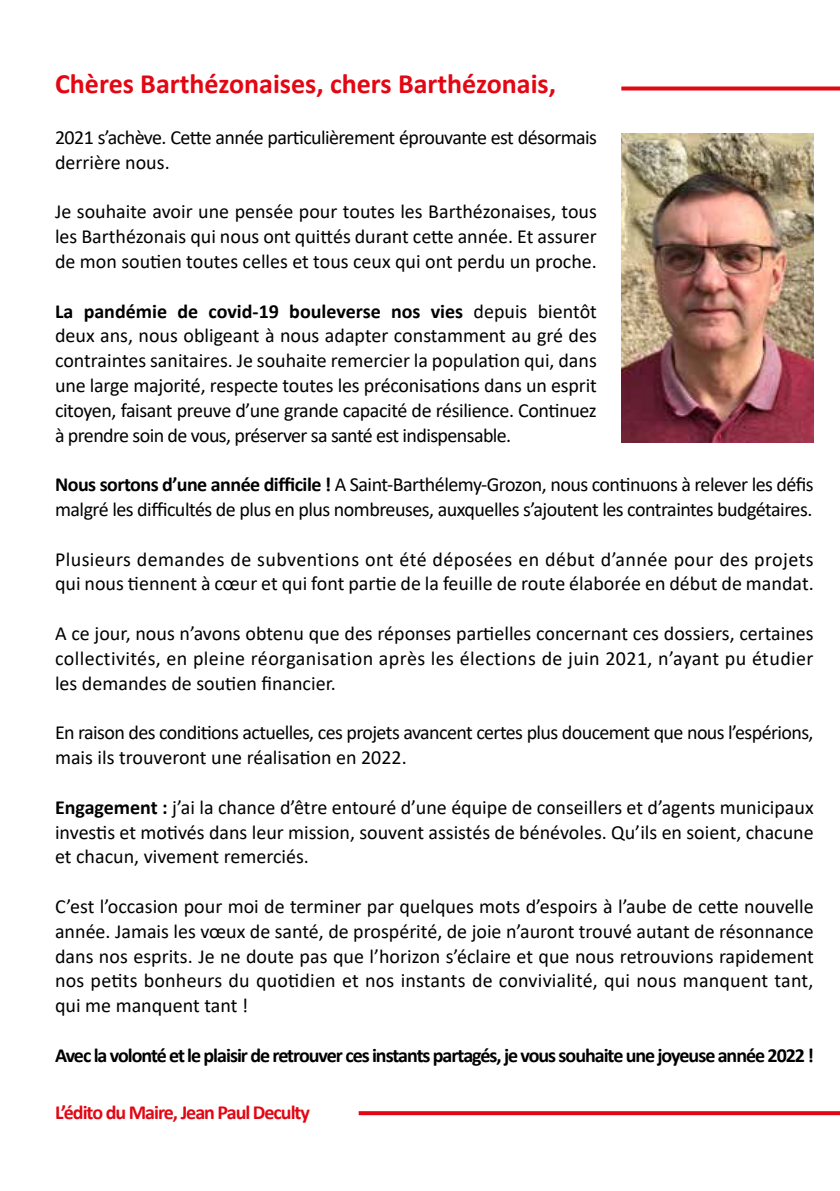
<style>
.page{position:relative;width:840px;height:1191px;background:#fff}
.page>*{position:absolute;margin:0;border:0;box-sizing:border-box;transform-origin:0 0}
.t1{font:700 28px "Calibri";color:#e30613}
.t2{font:20px/24.8px "Calibri";letter-spacing:-.01em;color:#000;text-align:justify}
.t3{font:20px/24.8px "Calibri";letter-spacing:-.03em;color:#000}
.t4{font:700 20px "Calibri";letter-spacing:-.05em;color:#000}
.t5{font:700 20px "Calibri";letter-spacing:-.05em;color:#e30613}
.s1{font-weight:700}
</style>
<div class="page">
<img style="left:621px;top:133px;width:192px;height:309px">
<svg style="left:358px;top:1111px;width:481px;height:4px;background:#e4111d"></svg>
<svg style="left:621px;top:86px;width:218px;height:4px"></svg>
<h1 class="t1" style="left:55px;top:64px;width:502px">Chères Barthézonaises, chers Barthézonais,</h1>
<p class="t3" style="left:55px;top:124px;width:543px">2021 s’achève. Cette année particulièrement éprouvante est désormais derrière nous.</p>
<p class="t2" style="left:55px;top:199px;width:543px">Je souhaite avoir une pensée pour toutes les Barthézonaises, tous les Barthézonais qui nous ont quittés durant cette année. Et assurer de mon soutien toutes celles et tous ceux qui ont perdu un proche.</p>
<p class="t2" style="left:55px;top:298px;width:543px"><span class="s1">La pandémie de covid-19 bouleverse nos vies</span> depuis bientôt deux ans, nous obligeant à nous adapter constamment au gré des contraintes sanitaires. Je souhaite remercier la population qui, dans une large majorité, respecte toutes les préconisations dans un esprit citoyen, faisant preuve d’une grande capacité de résilience. Continuez à prendre soin de vous, préserver sa santé est indispensable.</p>
<p class="t2" style="left:55px;top:471px;width:759px"><span class="s1">Nous sortons d’une année difficile !</span> A Saint-Barthélemy-Grozon, nous continuons à relever les défis malgré les difficultés de plus en plus nombreuses, auxquelles s’ajoutent les contraintes budgétaires.</p>
<p class="t2" style="left:55px;top:546px;width:759px">Plusieurs demandes de subventions ont été déposées en début d’année pour des projets qui nous tiennent à cœur et qui font partie de la feuille de route élaborée en début de mandat.</p>
<p class="t2" style="left:55px;top:620px;width:759px">A ce jour, nous n’avons obtenu que des réponses partielles concernant ces dossiers, certaines collectivités, en pleine réorganisation après les élections de juin 2021, n’ayant pu étudier les demandes de soutien financier.</p>
<p class="t3" style="left:55px;top:719px;width:759px">En raison des conditions actuelles, ces projets avancent certes plus doucement que nous l’espérions, mais ils trouveront une réalisation en 2022.</p>
<p class="t2" style="left:55px;top:794px;width:759px"><span class="s1">Engagement :</span> j’ai la chance d’être entouré d’une équipe de conseillers et d’agents municipaux investis et motivés dans leur mission, souvent assistés de bénévoles. Qu’ils en soient, chacune et chacun, vivement remerciés.</p>
<p class="t2" style="left:55px;top:893px;width:759px">C’est l’occasion pour moi de terminer par quelques mots d’espoirs à l’aube de cette nouvelle année. Jamais les vœux de santé, de prospérité, de joie n’auront trouvé autant de résonnance dans nos esprits. Je ne doute pas que l’horizon s’éclaire et que nous retrouvions rapidement nos petits bonheurs du quotidien et nos instants de convivialité, qui nous manquent tant, qui me manquent tant !</p>
<p class="t4" style="left:55px;top:1041px;width:760px">Avec la volonté et le plaisir de retrouver ces instants partagés, je vous souhaite une joyeuse année 2022 !</p>
<p class="t5" style="left:55px;top:1097px;width:256px">L’édito du Maire, Jean Paul Deculty</p>
</div>
